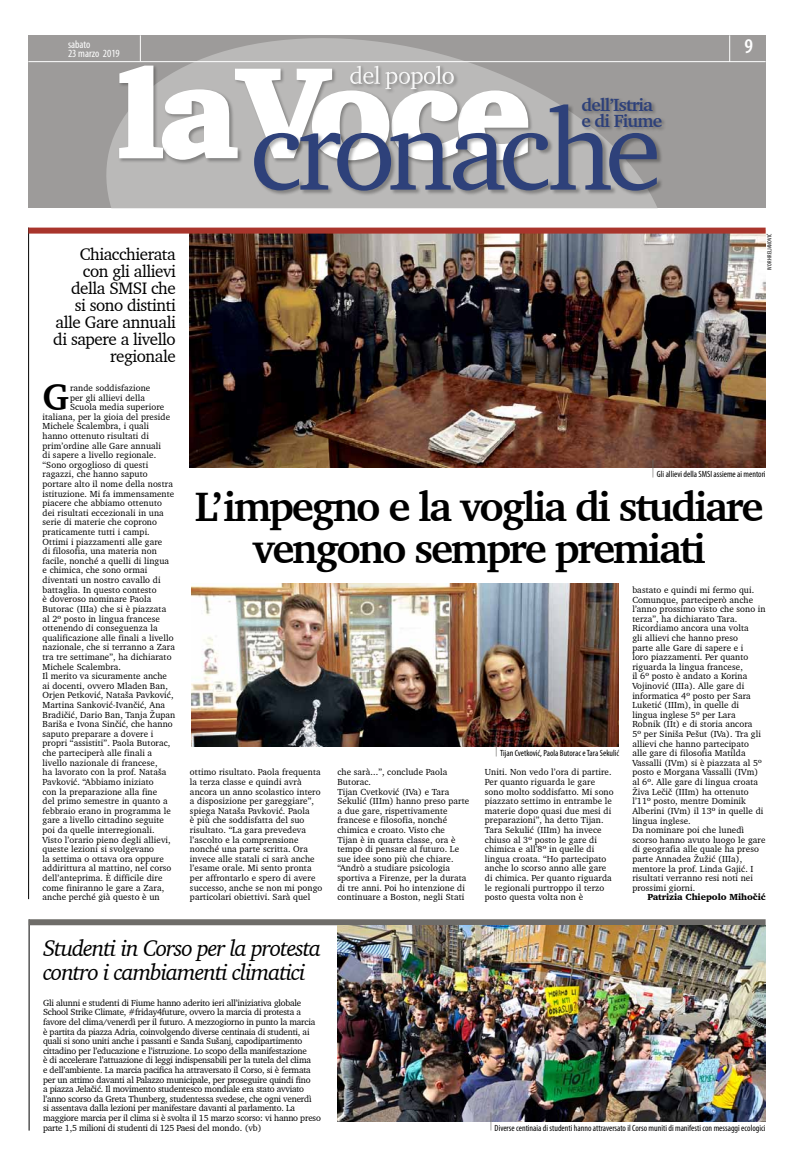
<style>
.page{position:relative;width:794px;height:1163px;background:#fff}
.page>*{position:absolute;margin:0;border:0;box-sizing:border-box;transform-origin:0 0}
.t1{font:700 42px/42px "Charter BT Pro";letter-spacing:-.05em;color:#000;text-align:center}
.t2{font:700 37.6px "Charter BT Pro";color:#000}
.t3{font:italic 23px/24px "Charter BT Pro";letter-spacing:-.05em;color:#000}
.t4{font:600 condensed 21px "Myriad Pro";color:#fff}
.t5{font:700 18px/16px "Charter BT Pro";letter-spacing:-.045em;color:#2e417a}
.t6{font:17px/17px "Charter BT Pro";letter-spacing:-.025em;color:#000;text-align:right}
.t7{font:condensed 11px/9px "Myriad Pro";color:#fff}
.t8{font:9px/9.6px "Charter BT Pro";letter-spacing:.01em;color:#000}
.t9{font:9px/9.6px "Charter BT Pro";letter-spacing:-.02em;color:#000}
.t10{font:condensed 9px "Myriad Pro";color:#000}
.t11{font:900 9px "Charter BT Pro";letter-spacing:-.005em;color:#000}
.t12{font:condensed 6px "Myriad Pro";letter-spacing:.02em;color:#000}
</style>
<div class="page">
<div style="left:28px;top:35px;width:737px;height:173px;background:#9d9b9a"></div>
<svg style="left:105px;top:62px;width:552px;height:146px;background:#b6b5b4"></svg>
<div style="left:118px;top:64px;width:50px;height:99px;background:#000;opacity:.3"></div>
<svg style="left:729px;top:35px;width:1px;height:26px"></svg>
<hr style="left:28px;top:61px;width:737px;height:1px;background:#fff">
<div style="left:254px;top:104px;width:409px;height:92px;background:#000;opacity:.3"></div>
<div style="left:581px;top:97px;width:85px;height:35px;background:#000;opacity:.3"></div>
<svg style="left:119px;top:35px;width:538px;height:156px"></svg>
<img style="left:190px;top:233px;width:575px;height:234px">
<hr style="left:28px;top:227px;width:1px;height:672px;background:#000">
<div style="left:28px;top:227px;width:737px;height:6px;background:#a9352c"></div>
<img style="left:191px;top:583px;width:427px;height:163px">
<hr style="left:29px;top:919px;width:1px;height:211px;background:#000">
<div style="left:29px;top:919px;width:736px;height:6px;background:#6e6c69"></div>
<img style="left:337px;top:925px;width:428px;height:196px">
<p class="t7" style="left:68px;top:40px;width:53px">sabato<br>23 marzo 2019</p>
<h3 class="t4" style="left:744px;top:33px;width:10px">9</h3>
<h3 class="t5" style="left:581px;top:97px;width:82px">dell’Istria e di Fiume</h3>
<h3 class="t6" style="left:53px;top:245px;width:124px">Chiacchierata con gli allievi della SMSI che<br>si sono distinti alle Gare annuali di sapere a livello regionale</h3>
<h2 class="t2" style="left:43px;top:373px;width:28px">G</h2>
<p class="t8" style="left:70px;top:383px;width:82px">rande soddisfazione</p>
<p class="t8" style="left:70px;top:392px;width:76px">per gli allievi della</p>
<p class="t8" style="left:70px;top:402px;width:96px">Scuola media superiore</p>
<p class="t8" style="left:43px;top:412px;width:129px">italiana, per la gioia del preside</p>
<p class="t8" style="left:43px;top:421px;width:108px">Michele Scalembra, i quali</p>
<p class="t8" style="left:43px;top:431px;width:108px">hanno ottenuto risultati di</p>
<p class="t8" style="left:43px;top:440px;width:120px">prim’ordine alle Gare annuali</p>
<p class="t8" style="left:43px;top:450px;width:115px">di sapere a livello regionale.</p>
<p class="t8" style="left:43px;top:460px;width:107px">“Sono orgoglioso di questi</p>
<p class="t8" style="left:43px;top:469px;width:107px">ragazzi, che hanno saputo</p>
<p class="t8" style="left:43px;top:479px;width:132px">portare alto il nome della nostra</p>
<p class="t8" style="left:43px;top:488px;width:133px">istituzione. Mi fa immensamente</p>
<p class="t8" style="left:43px;top:498px;width:121px">piacere che abbiamo ottenuto</p>
<p class="t8" style="left:43px;top:508px;width:123px">dei risultati eccezionali in una</p>
<p class="t8" style="left:43px;top:517px;width:116px">serie di materie che coprono</p>
<p class="t8" style="left:43px;top:527px;width:109px">praticamente tutti i campi.</p>
<p class="t8" style="left:43px;top:536px;width:121px">Ottimi i piazzamenti alle gare</p>
<p class="t8" style="left:43px;top:546px;width:116px">di filosofia, una materia non</p>
<p class="t8" style="left:43px;top:556px;width:128px">facile, nonché a quelli di lingua</p>
<p class="t8" style="left:43px;top:565px;width:106px">e chimica, che sono ormai</p>
<p class="t8" style="left:43px;top:575px;width:120px">diventati un nostro cavallo di</p>
<p class="t8" style="left:43px;top:584px;width:116px">battaglia. In questo contesto</p>
<p class="t8" style="left:43px;top:594px;width:110px">è doveroso nominare Paola</p>
<p class="t8" style="left:43px;top:604px;width:125px">Butorac (IIIa) che si è piazzata</p>
<p class="t8" style="left:43px;top:613px;width:119px">al 2º posto in lingua francese</p>
<p class="t8" style="left:43px;top:623px;width:117px">ottenendo di conseguenza la</p>
<p class="t8" style="left:43px;top:632px;width:133px">qualificazione alle finali a livello</p>
<p class="t8" style="left:43px;top:642px;width:134px">nazionale, che si terranno a Zara</p>
<p class="t8" style="left:43px;top:652px;width:130px">tra tre settimane”, ha dichiarato</p>
<p class="t8" style="left:43px;top:661px;width:80px">Michele Scalembra.</p>
<p class="t8" style="left:43px;top:671px;width:126px">Il merito va sicuramente anche</p>
<p class="t8" style="left:43px;top:680px;width:127px">ai docenti, ovvero Mladen Ban,</p>
<p class="t8" style="left:43px;top:690px;width:132px">Orjen Petković, Nataša Pavković,</p>
<p class="t8" style="left:43px;top:700px;width:124px">Martina Sanković-Ivančić, Ana</p>
<p class="t8" style="left:43px;top:709px;width:134px">Bradičić, Dario Ban, Tanja Župan</p>
<p class="t8" style="left:43px;top:719px;width:132px">Bariša e Ivona Sinčić, che hanno</p>
<p class="t8" style="left:43px;top:728px;width:112px">saputo preparare a dovere i</p>
<p class="t8" style="left:43px;top:738px;width:129px">propri “assistiti”. Paola Butorac,</p>
<p class="t8" style="left:43px;top:748px;width:111px">che parteciperà alle finali a</p>
<p class="t8" style="left:43px;top:757px;width:116px">livello nazionale di francese,</p>
<p class="t8" style="left:43px;top:767px;width:125px">ha lavorato con la prof. Nataša</p>
<p class="t8" style="left:43px;top:776px;width:113px">Pavković. “Abbiamo iniziato</p>
<p class="t8" style="left:43px;top:786px;width:116px">con la preparazione alla fine</p>
<p class="t8" style="left:43px;top:796px;width:127px">del primo semestre in quanto a</p>
<p class="t8" style="left:43px;top:805px;width:130px">febbraio erano in programma le</p>
<p class="t8" style="left:43px;top:815px;width:123px">gare a livello cittadino seguite</p>
<p class="t8" style="left:43px;top:824px;width:113px">poi da quelle interregionali.</p>
<p class="t8" style="left:43px;top:834px;width:130px">Visto l’orario pieno degli allievi,</p>
<p class="t8" style="left:43px;top:844px;width:113px">queste lezioni si svolgevano</p>
<p class="t8" style="left:43px;top:853px;width:123px">la settima o ottava ora oppure</p>
<p class="t8" style="left:43px;top:863px;width:130px">addirittura al mattino, nel corso</p>
<p class="t8" style="left:43px;top:872px;width:121px">dell’anteprima. È difficile dire</p>
<p class="t8" style="left:43px;top:882px;width:123px">come finiranno le gare a Zara,</p>
<p class="t8" style="left:43px;top:892px;width:119px">anche perché già questo è un</p>
<p class="t12" style="left:766px;top:270px;width:38px;rotate:-90deg">IVOR HRELJANOVIĆ</p>
<p class="t10" style="left:652px;top:469px;width:115px"><sup>|</sup> Gli allievi della SMSI assieme ai mentori</p>
<h1 class="t1" style="left:195px;top:485px;width:570px">L’impegno e la voglia di studiare vengono sempre premiati</h1>
<p class="t10" style="left:495px;top:747px;width:125px"><sup>|</sup> Tijan Cvetković, Paola Butorac e Tara Sekulić</p>
<p class="t8" style="left:190px;top:767px;width:134px">ottimo risultato. Paola frequenta la terza classe e quindi avrà ancora un anno scolastico intero a disposizione per gareggiare”, spiega Nataša Pavković. Paola<br>è più che soddisfatta del suo risultato. “La gara prevedeva l’ascolto e la comprensione nonché una parte scritta. Ora invece alle statali ci sarà anche l’esame orale. Mi sento pronta per affrontarlo e spero di avere successo, anche se non mi pongo particolari obiettivi. Sarà quel</p>
<p class="t8" style="left:337px;top:767px;width:133px">che sarà...”, conclude Paola<br>Butorac.<br>Tijan Cvetković (IVa) e Tara<br>Sekulić (IIIm) hanno preso parte a due gare, rispettivamente francese e filosofia, nonché chimica e croato. Visto che<br>Tijan è in quarta classe, ora è tempo di pensare al futuro. Le sue idee sono più che chiare. “Andrò a studiare psicologia sportiva a Firenze, per la durata di tre anni. Poi ho intenzione di continuare a Boston, negli Stati</p>
<p class="t8" style="left:485px;top:767px;width:130px">Uniti. Non vedo l’ora di partire.<br>Per quanto riguarda le gare sono molto soddisfatto. Mi sono piazzato settimo in entrambe le materie dopo quasi due mesi di preparazioni”, ha detto Tijan.<br>Tara Sekulić (IIIm) ha invece chiuso al 3º posto le gare di chimica e all’8º in quelle di lingua croata. “Ho partecipato anche lo scorso anno alle gare di chimica. Per quanto riguarda le regionali purtroppo il terzo posto questa volta non è</p>
<p class="t8" style="left:632px;top:585px;width:135px">bastato e quindi mi fermo qui.<br>Comunque, parteciperò anche l’anno prossimo visto che sono in terza”, ha dichiarato Tara.<br>Ricordiamo ancora una volta<br>gli allievi che hanno preso<br>parte alle Gare di sapere e i<br>loro piazzamenti. Per quanto riguarda la lingua francese,<br>il 6º posto è andato a Korina<br>Vojinović (IIIa). Alle gare di informatica 4º posto per Sara<br>Luketić (IIIm), in quelle di lingua inglese 5º per Lara<br>Robnik (IIt) e di storia ancora<br>5º per Siniša Pešut (IVa). Tra gli allievi che hanno partecipato<br>alle gare di filosofia Matilda<br>Vassalli (IVm) si è piazzata al 5º posto e Morgana Vassalli (IVm) al 6º. Alle gare di lingua croata<br>Živa Lečič (IIIm) ha ottenuto l’11º posto, mentre Dominik<br>Alberini (IVm) il 13º in quelle di lingua inglese.<br>Da nominare poi che lunedì scorso hanno avuto luogo le gare di geografia alle quale ha preso parte Annadea Žužić (IIIa), mentore la prof. Linda Gajić. I risultati verranno resi noti nei prossimi giorni.</p>
<p class="t11" style="left:647px;top:891px;width:120px">Patrizia Chiepolo Mihočić</p>
<h3 class="t3" style="left:43px;top:935px;width:280px">Studenti in Corso per la protesta contro i cambiamenti climatici</h3>
<p class="t9" style="left:43px;top:997px;width:279px">Gli alunni e studenti di Fiume hanno aderito ieri all’iniziativa globale School Strike Climate, #friday4future, ovvero la marcia di protesta a favore del clima/venerdì per il futuro. A mezzogiorno in punto la marcia è partita da piazza Adria, coinvolgendo diverse centinaia di studenti, ai quali si sono uniti anche i passanti e Sanda Sušanj, capodipartimento cittadino per l’educazione e l’istruzione. Lo scopo della manifestazione<br>è di accelerare l’attuazione di leggi indispensabili per la tutela del clima<br>e dell’ambiente. La marcia pacifica ha attraversato il Corso, si è fermata per un attimo davanti al Palazzo municipale, per proseguire quindi fino<br>a piazza Jelačić. Il movimento studentesco mondiale era stato avviato l’anno scorso da Greta Thunberg, studentessa svedese, che ogni venerdì<br>si assentava dalla lezioni per manifestare davanti al parlamento. La maggiore marcia per il clima si è svolta il 15 marzo scorso: vi hanno preso parte 1,5 milioni di studenti di 125 Paesi del mondo. (vb)</p>
<p class="t10" style="left:490px;top:1121px;width:277px"><sup>|</sup> Diverse centinaia di studenti hanno attraversato il Corso muniti di manifesti con messaggi ecologici</p>
</div>
